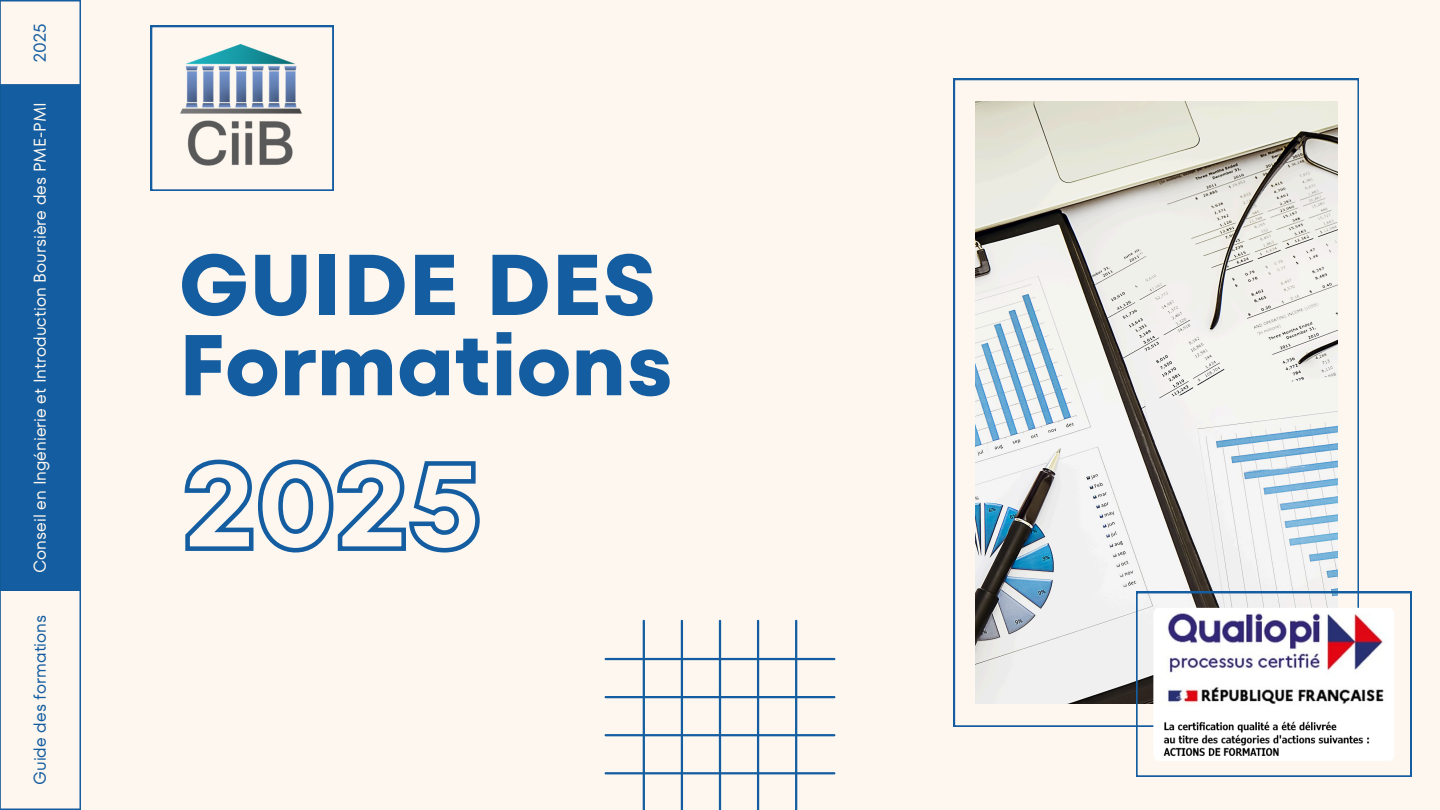
<style>
.page{position:relative;width:1440px;height:810px;background:#fdf7f0}
.page>*{position:absolute;margin:0;border:0;box-sizing:border-box;transform-origin:0 0}
.t1{font:700 86px "TT Fors";color:#145da0}
.t2{font:17px "TT Fors";color:#fdf7f0}
.t3{font:17px "TT Fors";color:#145da0}
</style>
<div class="page">
<div style="left:0;top:85px;width:80px;height:505px;background:#145da0"></div>
<hr style="left:1px;top:808px;width:79px;height:2px;background:#145da0">
<hr style="left:1px;top:589px;width:79px;height:2px;background:#145da0">
<hr style="left:1px;top:84px;width:79px;height:2px;background:#145da0">
<hr style="left:1px;top:0;width:79px;height:2px;background:#145da0">
<hr style="left:0;top:0;width:1px;height:810px;background:#145da0">
<hr style="left:80px;top:0;width:1px;height:810px;background:#145da0">
<svg style="left:954px;top:79px;width:405px;height:648px"></svg>
<img style="left:975px;top:101px;width:362px;height:603px">
<svg style="left:605px;top:620px;width:230px;height:190px"></svg>
<svg style="left:151px;top:26px;width:183px;height:165px"></svg>
<svg style="left:1136px;top:592px;width:275px;height:184px"></svg>
<img style="left:1153px;top:608px;width:241px;height:153px">
<svg style="left:184px;top:459px;width:296px;height:94px"></svg>
<p class="t3" style="left:28px;top:62px;width:40px;rotate:-90deg">2025</p>
<p class="t2" style="left:28px;top:573px;width:472px;rotate:-90deg">Conseil en Ingénierie et Introduction Boursière des PME-PMI</p>
<p class="t3" style="left:28px;top:785px;width:172px;rotate:-90deg">Guide des formations</p>
<h1 class="t1" style="left:179px;top:225px;width:479px">GUIDE DES</h1>
<p class="t1" style="left:179px;top:305px;width:496px">Formations</p>
</div>
